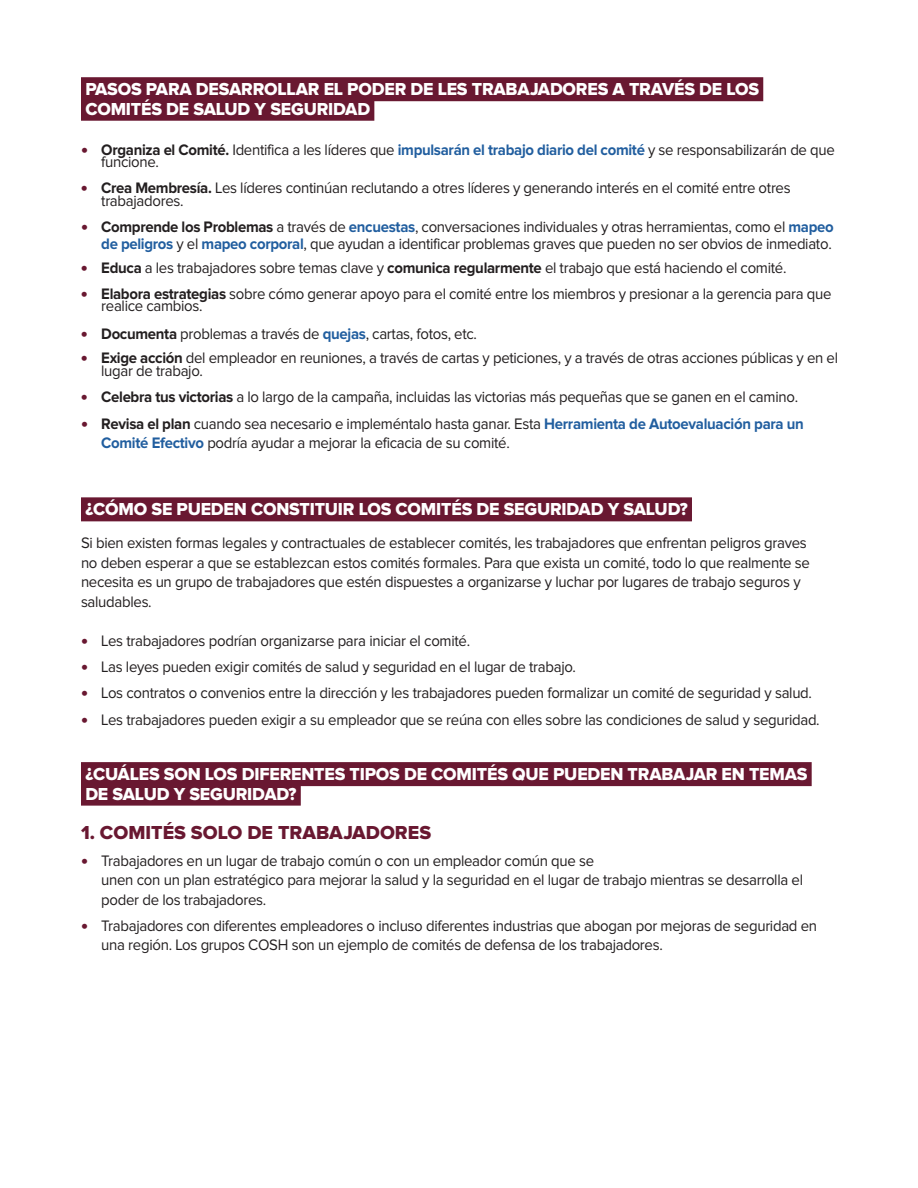
<style>
.page{position:relative;width:918px;height:1188px;background:#fff}
.page>*{position:absolute;margin:0;border:0;box-sizing:border-box;transform-origin:0 0}
.t1{font:19.5px "Proxima Nova Extrabld";color:#691831}
.t2{font:18px/19.5px "Proxima Nova Extrabld";letter-spacing:-.01em;color:#fff}
.t3{font:15.75px/19.5px "Proxima Nova";letter-spacing:-.02em;color:#231f20;scale:.95 1}
.s1{font-weight:900;font-size:19.5px;color:#691831}
.s2{font-weight:700}
.s3{font-weight:700;color:#215e9f}
</style>
<div class="page">
<div style="left:81px;top:77px;width:682px;height:24px;background:#691831"></div>
<div style="left:81px;top:97px;width:293px;height:24px;background:#691831"></div>
<div style="left:81px;top:497px;width:611px;height:24px;background:#691831"></div>
<div style="left:81px;top:762px;width:731px;height:24px;background:#691831"></div>
<div style="left:81px;top:782px;width:220px;height:24px;background:#691831"></div>
<p class="t2" style="left:85px;top:80px;width:675px">PASOS PARA DESARROLLAR EL PODER DE LES TRABAJADORES A TRAVÉS DE LOS<br>COMITÉS DE SALUD Y SEGURIDAD</p>
<p class="t3" style="left:101px;top:144px;width:774px;line-height:12.5px;text-indent:-20px"><span class="s1">•</span> <span class="s2">Organiza el Comité.</span> Identifica a les líderes que <span class="s3">impulsarán el trabajo diario del comité</span> y se responsabilizarán de que funcione.</p>
<p class="t3" style="left:101px;top:182px;width:727px;line-height:12.5px;text-indent:-20px"><span class="s1">•</span> <span class="s2">Crea Membresía.</span> Les líderes continúan reclutando a otres líderes y generando interés en el comité entre otres trabajadores.</p>
<p class="t3" style="left:81px;top:218px;width:794px;line-height:17.1px;text-align:right"><span class="s1">•</span> <span class="s2">Comprende los Problemas</span> a través de <span class="s3">encuestas</span>, conversaciones individuales y otras herramientas, como el <span class="s3">mapeo de peligros</span> y el <span class="s3">mapeo corporal</span>, que ayudan a identificar problemas graves que pueden no ser obvios de inmediato.</p>
<p class="t3" style="left:81px;top:258px;width:744px"><span class="s1">•</span> <span class="s2">Educa</span> a les trabajadores sobre temas clave y <span class="s2">comunica regularmente</span> el trabajo que está haciendo el comité.</p>
<p class="t3" style="left:101px;top:288px;width:770px;line-height:12.5px;text-indent:-20px"><span class="s1">•</span> <span class="s2">Elabora estrategias</span> sobre cómo generar apoyo para el comité entre los miembros y presionar a la gerencia para que realice cambios.</p>
<p class="t3" style="left:81px;top:324px;width:418px"><span class="s1">•</span> <span class="s2">Documenta</span> problemas a través de <span class="s3">quejas</span>, cartas, fotos, etc.</p>
<p class="t3" style="left:101px;top:352px;width:777px;line-height:12.5px;text-indent:-20px"><span class="s1">•</span> <span class="s2">Exige acción</span> del empleador en reuniones, a través de cartas y peticiones, y a través de otras acciones públicas y en el lugar de trabajo.</p>
<p class="t3" style="left:81px;top:388px;width:756px"><span class="s1">•</span> <span class="s2">Celebra tus victorias</span> a lo largo de la campaña, incluidas las victorias más pequeñas que se ganen en el camino.</p>
<p class="t3" style="left:101px;top:415px;width:741px;line-height:18.9px;text-indent:-20px"><span class="s1">•</span> <span class="s2">Revisa el plan</span> cuando sea necesario e impleméntalo hasta ganar. Esta <span class="s3">Herramienta de Autoevaluación para un<br>Comité Efectivo</span> podría ayudar a mejorar la eficacia de su comité.</p>
<p class="t2" style="left:85px;top:500px;width:604px">¿CÓMO SE PUEDEN CONSTITUIR LOS COMITÉS DE SEGURIDAD Y SALUD?</p>
<p class="t3" style="left:81px;top:534px;width:769px">Si bien existen formas legales y contractuales de establecer comités, les trabajadores que enfrentan peligros graves no deben esperar a que se establezcan estos comités formales. Para que exista un comité, todo lo que realmente se necesita es un grupo de trabajadores que estén dispuestes a organizarse y luchar por lugares de trabajo seguros y saludables.</p>
<p class="t3" style="left:81px;top:631px;width:411px"><span class="s1">•</span> Les trabajadores podrían organizarse para iniciar el comité.</p>
<p class="t3" style="left:81px;top:658px;width:523px"><span class="s1">•</span> Las leyes pueden exigir comités de salud y seguridad en el lugar de trabajo.</p>
<p class="t3" style="left:81px;top:684px;width:771px"><span class="s1">•</span> Los contratos o convenios entre la dirección y les trabajadores pueden formalizar un comité de seguridad y salud.</p>
<p class="t3" style="left:81px;top:710px;width:779px"><span class="s1">•</span> Les trabajadores pueden exigir a su empleador que se reúna con elles sobre las condiciones de salud y seguridad.</p>
<p class="t2" style="left:85px;top:765px;width:724px">¿CUÁLES SON LOS DIFERENTES TIPOS DE COMITÉS QUE PUEDEN TRABAJAR EN TEMAS<br>DE SALUD Y SEGURIDAD?</p>
<p class="t1" style="left:81px;top:822px;width:352px">1. COMITÉS SOLO DE TRABAJADORES</p>
<p class="t3" style="left:101px;top:851px;width:740px;text-indent:-20px"><span class="s1">•</span> Trabajadores en un lugar de trabajo común o con un empleador común que se<br>unen con un plan estratégico para mejorar la salud y la seguridad en el lugar de trabajo mientras se desarrolla el poder de los trabajadores.</p>
<p class="t3" style="left:101px;top:916px;width:755px;text-indent:-20px"><span class="s1">•</span> Trabajadores con diferentes empleadores o incluso diferentes industrias que abogan por mejoras de seguridad en una región. Los grupos COSH son un ejemplo de comités de defensa de los trabajadores.</p>
</div>
